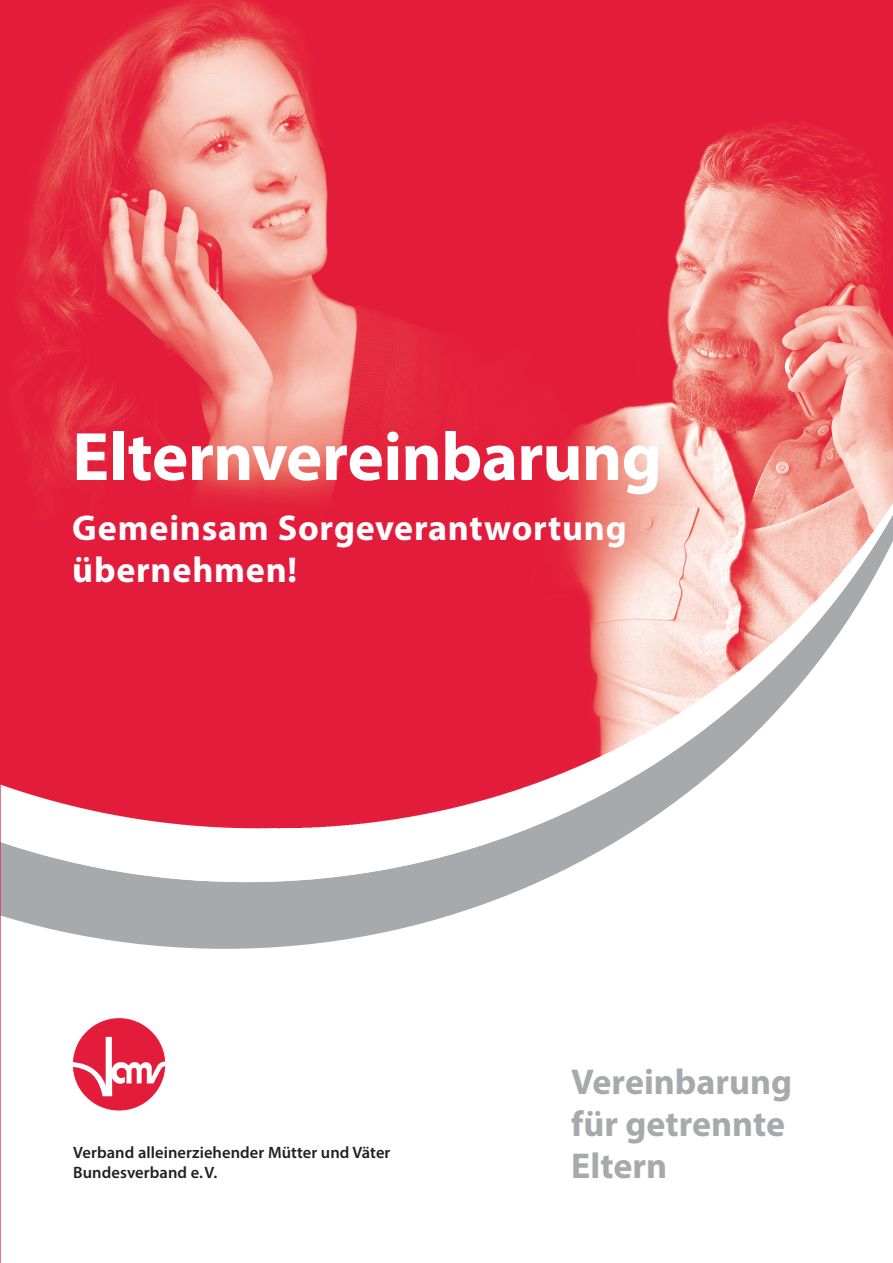
<style>
.page{position:relative;width:893px;height:1263px;background:#fff}
.page>*{position:absolute;margin:0;border:0;box-sizing:border-box;transform-origin:0 0}
.t1{font:700 69px "Myriad Pro";letter-spacing:-.01em;color:#fff}
.t2{font:700 36px/42px "Myriad Pro";letter-spacing:.02em;color:#fff}
.t3{font:700 36px/42px "Myriad Pro";color:#a8a9ad}
.t4{font:600 16.5px/19.8px "Myriad Pro";letter-spacing:.005em;color:#231f20}
</style>
<div class="page">
<svg style="left:1px;top:882px;width:537px;height:67px;fill:#a8a9ad"></svg>
<img style="left:1px;top:0;width:892px;height:882px">
<svg style="left:0;top:0;width:1px;height:1263px"></svg>
<div style="left:72px;top:1018px;width:94px;height:93px;background:#e41c3b;border-radius:50%"></div>
<svg style="left:72px;top:1037px;width:94px;height:59px"></svg>
<h1 class="t1" style="left:72px;top:412px;width:591px">Elternvereinbarung</h1>
<h2 class="t2" style="left:72px;top:506px;width:556px">Gemeinsam Sorgeverantwortung übernehmen!</h2>
<p class="t4" style="left:73px;top:1142px;width:319px">Verband alleinerziehender Mütter und Väter<br>Bundesverband e. V.</p>
<h2 class="t3" style="left:571px;top:1059px;width:223px">Vereinbarung für getrennte<br>Eltern</h2>
</div>
